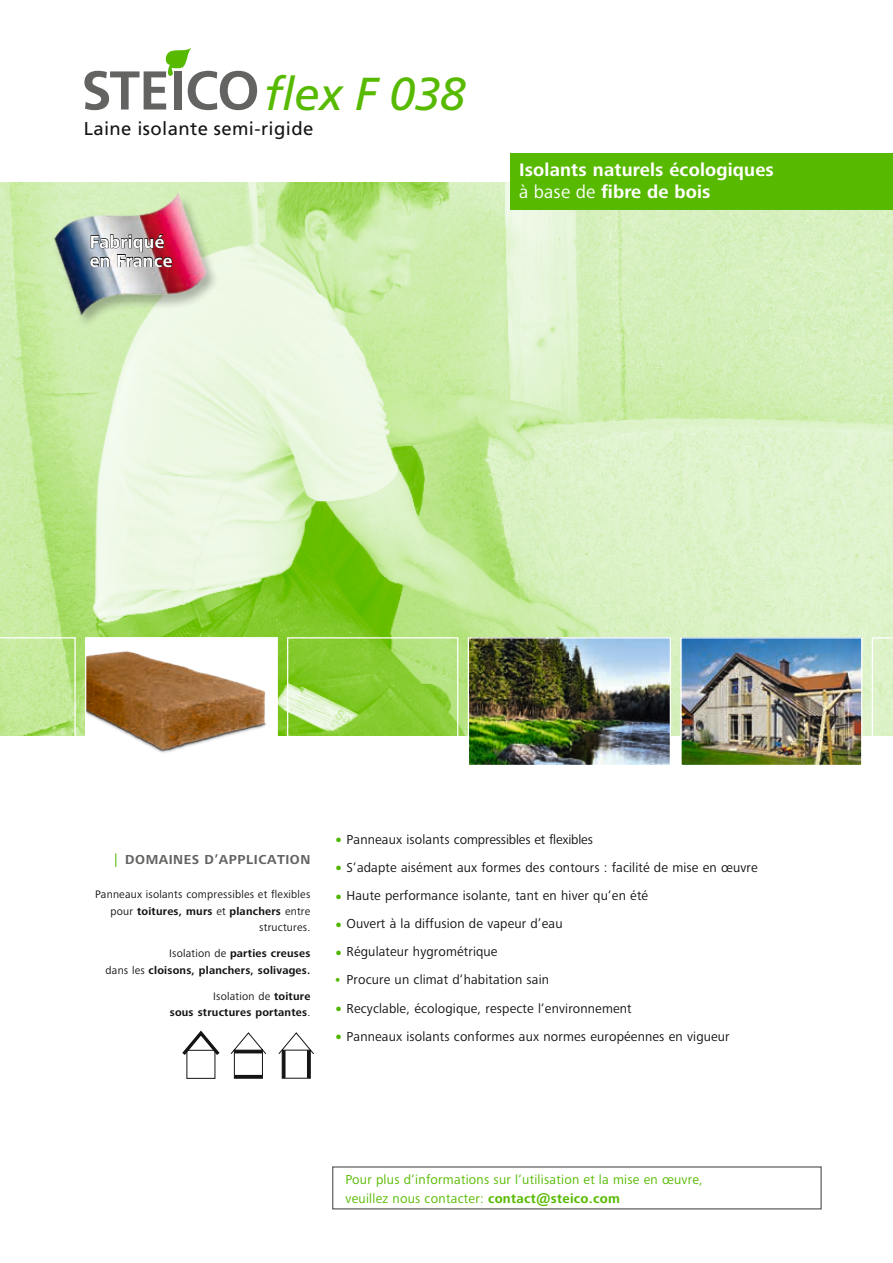
<style>
.page{position:relative;width:893px;height:1263px;background:#fff}
.page>*{position:absolute;margin:0;border:0;box-sizing:border-box;transform-origin:0 0}
.t1{font:italic 46.2px "Frutiger";letter-spacing:-.01em;color:#57ba00}
.t2{font:700 18.75px/22.5px "Frutiger Next LTW1 G";letter-spacing:.01em;color:#fff}
.t3{font:18.6px "Frutiger";letter-spacing:.02em;color:#141415}
.t4{font:700 18px/18.8px "Frutiger Next LTW1 G";letter-spacing:.02em;color:#fff}
.t5{font:13.5px "Frutiger Next LTW1 G";letter-spacing:.01em;color:#141415}
.t6{font:13.5px/18.8px "Frutiger Next LTW1 G";letter-spacing:.02em;color:#57ba00}
.t7{font:13.5px "Frutiger Next LTW1 G";letter-spacing:-.01em;color:#141415}
.t8{font:700 13.5px "Frutiger Next LTW1 G";letter-spacing:.04em;color:#636362}
.t9{font:700 11.25px/16.5px "Frutiger Next LTW1 G";letter-spacing:.02em;color:#141415;text-align:right}
.t10{font:11.25px/16.5px "Frutiger Next LTW1 G";letter-spacing:.02em;color:#141415;text-align:right}
.s1{font-weight:400}
.s2{font-weight:400;color:#50b700}
.s3{font-weight:700}
.s4{font-weight:700;font-size:16.5px;color:#50b700}
.s5{font-weight:700;color:#50b700}
</style>
<div class="page">
<img style="left:0;top:183px;width:893px;height:553px">
<div style="left:510px;top:153px;width:383px;height:57px;background:#57ba00"></div>
<div style="left:287px;top:637px;width:171px;height:129px;border:1px solid #fff"></div>
<svg style="left:0;top:637px;width:76px;height:99px;background:#c2e896"></svg>
<svg style="left:872px;top:637px;width:21px;height:99px;background:#def2cb"></svg>
<img style="left:470px;top:639px;width:199px;height:125px">
<div style="left:468px;top:637px;width:203px;height:129px;border:1px solid #fff"></div>
<img style="left:682px;top:639px;width:178px;height:125px">
<div style="left:680px;top:637px;width:182px;height:129px;border:1px solid #fff"></div>
<div style="left:332px;top:1166px;width:490px;height:43px;border:1px solid #636362"></div>
<svg style="left:230px;top:1032px;width:36px;height:47px"></svg>
<hr style="left:234px;top:1050px;width:28px;height:3px;background:#141415">
<hr style="left:234px;top:1075px;width:28px;height:3px;background:#141415">
<div style="left:186px;top:1050px;width:29px;height:29px;border:1px solid #141415"></div>
<svg style="left:182px;top:1030px;width:38px;height:28px"></svg>
<div style="left:282px;top:1050px;width:29px;height:28px;border:1px solid #141415"></div>
<svg style="left:278px;top:1032px;width:36px;height:23px"></svg>
<hr style="left:282px;top:1050px;width:3px;height:28px;background:#141415">
<hr style="left:307px;top:1050px;width:3px;height:28px;background:#141415">
<div style="left:86px;top:638px;width:191px;height:127px;background:#fff"></div>
<img style="left:87px;top:651px;width:180px;height:102px">
<div style="left:85px;top:637px;width:193px;height:129px;border:1px solid #fff"></div>
<div style="left:52px;top:194px;width:167px;height:135px;background:#141415;opacity:.3"></div>
<img style="left:45px;top:188px;width:177px;height:131px">
<svg style="left:90px;top:234px;width:83px;height:33px;background:#917279"></svg>
<svg style="left:84px;top:47px;width:173px;height:63px"></svg>
<h1 class="t1" style="left:264px;top:67px;width:203px">flex F 038</h1>
<h3 class="t3" style="left:84px;top:118px;width:231px">Laine isolante semi-rigide</h3>
<h3 class="t4" style="left:90px;top:233px;width:84px">Fabriqué en France</h3>
<h2 class="t2" style="left:519px;top:159px;width:256px">Isolants naturels écologiques <span class="s1">à base de</span> fibre de bois</h2>
<p class="t8" style="left:115px;top:851px;width:197px"><span class="s2">|</span> DOMAINES D’APPLICATION</p>
<p class="t10" style="left:95px;top:887px;width:217px">Panneaux isolants compressibles et flexibles pour <span class="s3">toitures, murs</span> et <span class="s3">planchers</span> entre structures.</p>
<p class="t9" style="left:106px;top:946px;width:206px"><span class="s1">Isolation de</span> parties creuses<br><span class="s1">dans les</span> cloisons, planchers, solivages.</p>
<p class="t9" style="left:170px;top:988px;width:142px"><span class="s1">Isolation de</span> toiture<br>sous structures portantes<span class="s1">.</span></p>
<p class="t7" style="left:334px;top:832px;width:261px"><span class="s4">•</span> Panneaux isolants compressibles et flexibles</p>
<p class="t5" style="left:334px;top:860px;width:425px"><span class="s4">•</span> S‘adapte aisément aux formes des contours : facilité de mise en œuvre</p>
<p class="t5" style="left:334px;top:888px;width:316px"><span class="s4">•</span> Haute performance isolante, tant en hiver qu‘en été</p>
<p class="t5" style="left:334px;top:916px;width:230px"><span class="s4">•</span> Ouvert à la diffusion de vapeur d’eau</p>
<p class="t5" style="left:334px;top:944px;width:165px"><span class="s4">•</span> Régulateur hygrométrique</p>
<p class="t5" style="left:334px;top:972px;width:217px"><span class="s5">•</span> Procure un climat d‘habitation sain</p>
<p class="t5" style="left:334px;top:1000px;width:299px"><span class="s4">•</span> Recyclable, écologique, respecte l‘environnement</p>
<p class="t5" style="left:334px;top:1028px;width:397px"><span class="s4">•</span> Panneaux isolants conformes aux normes européennes en vigueur</p>
<p class="t6" style="left:345px;top:1170px;width:359px">Pour plus d‘informations sur l‘utilisation et la mise en œuvre, veuillez nous contacter: <span class="s3">contact@steico.com</span></p>
</div>
